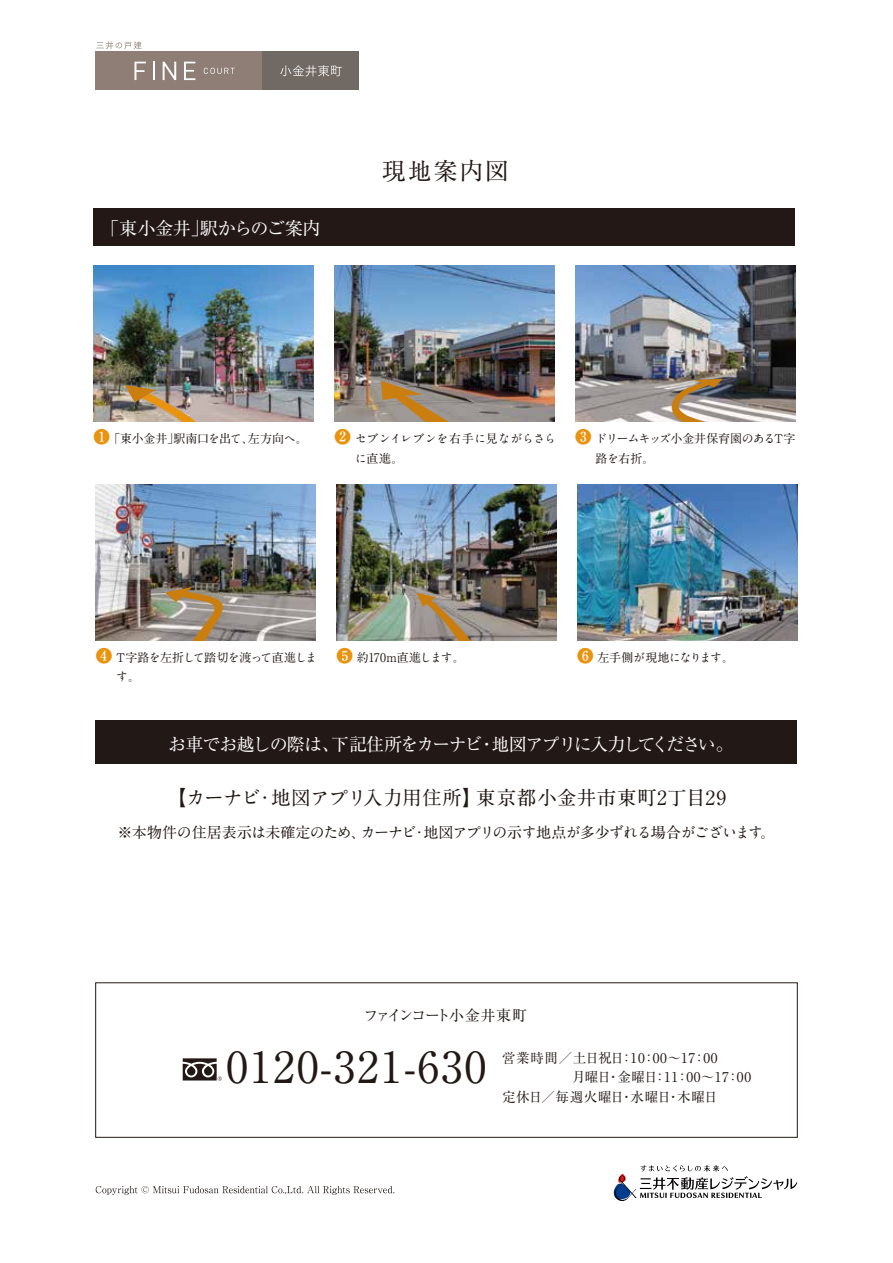
<style>
.page{position:relative;width:893px;height:1263px;background:#fff}
.page>*{position:absolute;margin:0;border:0;box-sizing:border-box;transform-origin:0 0}
.t1{font:42.75px "Ryumin Pro";letter-spacing:.05em;color:#221815}
.t2{font:24px "Ryumin Pro";letter-spacing:.075em;color:#221815}
.t3{font:700 19.5px "A1 Mincho Std";letter-spacing:.015em;color:#221815}
.t4{font:18px "Ryumin Pro";letter-spacing:-.07em;color:#fff}
.t5{font:18px "Ryumin Pro";letter-spacing:-.02em;color:#fff}
.t6{font:16.5px "Ryumin Pro";color:#e99411}
.t7{font:700 15px "A1 Mincho Std";letter-spacing:-.055em;color:#221815}
.t8{font:15px "Ryumin Pro";letter-spacing:-.13em;color:#221815}
.t9{font:13.5px/19.5px "Ryumin Pro";letter-spacing:.05em;color:#221815}
.t10{font:700 12px/19.5px "A1 Mincho Std";letter-spacing:-.05em;color:#221815}
.t11{font:700 12px "A1 Mincho Std";letter-spacing:-.03em;color:#221815}
.t12{font:700 12px/19.5px "A1 Mincho Std";letter-spacing:-.06em;color:#221815}
.t13{font:700 12px/19.5px "A1 Mincho Std";color:#221815}
.s1{font-family:"Ryumin Pro";font-weight:400;font-size:16.5px;color:#e99411}
</style>
<div class="page">
<div style="left:96px;top:721px;width:701px;height:43px;background:#221815"></div>
<img style="left:96px;top:485px;width:220px;height:155px">
<svg style="left:165px;top:587px;width:59px;height:53px;background:#a59171"></svg>
<img style="left:336px;top:485px;width:221px;height:155px">
<svg style="left:416px;top:593px;width:71px;height:47px;background:#998773"></svg>
<img style="left:577px;top:485px;width:220px;height:155px">
<div style="left:94px;top:208px;width:701px;height:37px;background:#231815"></div>
<svg style="left:96px;top:1186px;width:298px;height:9px"></svg>
<svg style="left:614px;top:1165px;width:183px;height:36px"></svg>
<svg style="left:183px;top:1058px;width:39px;height:23px"></svg>
<div style="left:96px;top:52px;width:167px;height:38px;background:#8e7e76"></div>
<svg style="left:134px;top:62px;width:12px;height:18px"></svg>
<svg style="left:153px;top:62px;width:2px;height:18px"></svg>
<svg style="left:163px;top:62px;width:13px;height:18px"></svg>
<svg style="left:184px;top:62px;width:11px;height:18px"></svg>
<svg style="left:97px;top:41px;width:45px;height:8px"></svg>
<svg style="left:204px;top:68px;width:31px;height:6px"></svg>
<div style="left:263px;top:52px;width:96px;height:38px;background:#716964"></div>
<svg style="left:280px;top:65px;width:62px;height:11px"></svg>
<img style="left:94px;top:266px;width:220px;height:155px">
<img style="left:122px;top:385px;width:80px;height:36px">
<img style="left:334px;top:266px;width:221px;height:155px">
<svg style="left:381px;top:381px;width:84px;height:40px;background:#9a8264"></svg>
<img style="left:575px;top:266px;width:220px;height:155px">
<svg style="left:671px;top:379px;width:73px;height:42px;background:#9d8f7e"></svg>
<h3 class="t5" style="left:101px;top:214px;width:221px">「東小金井」駅からのご案内</h3>
<h2 class="t2" style="left:382px;top:153px;width:129px">現地案内図</h2>
<p class="t11" style="left:94px;top:429px;width:216px"><span class="s1">❶</span>「東小金井」駅南口を出て、左方向へ。</p>
<p class="t13" style="left:355px;top:427px;width:203px">セブンイレブンを右手に見ながらさらに直進。</p>
<p class="t6" style="left:334px;top:424px;width:18px">❷</p>
<p class="t12" style="left:595px;top:427px;width:201px">ドリームキッズ小金井保育園のあるT字路を右折。</p>
<p class="t6" style="left:575px;top:424px;width:18px">❸</p>
<p class="t6" style="left:96px;top:643px;width:18px">❹</p>
<p class="t11" style="left:336px;top:648px;width:130px"><span class="s1">❺</span> 約170m直進します。</p>
<p class="t10" style="left:577px;top:646px;width:159px"><span class="s1">❻</span> 左手側が現地になります。</p>
<p class="t10" style="left:116px;top:646px;width:203px">T字路を左折して踏切を渡って直進します。</p>
<h3 class="t4" style="left:168px;top:730px;width:567px">お車でお越しの際は、下記住所をカーナビ・地図アプリに入力してください。</h3>
<h3 class="t3" style="left:167px;top:782px;width:561px">【カーナビ・地図アプリ入力用住所】東京都小金井市東町2丁目29</h3>
<p class="t7" style="left:118px;top:820px;width:659px">※本物件の住居表示は未確定のため、カーナビ・地図アプリの示す地点が多少ずれる場合がございます。</p>
<p class="t8" style="left:364px;top:1003px;width:165px">ファインコート小金井東町</p>
<h1 class="t1" style="left:226px;top:1033px;width:261px">0120-321-630</h1>
<p class="t9" style="left:502px;top:1047px;width:251px">営業時間／土日祝日：10：00～17：00<br>　　　　　月曜日・金曜日：11：00～17：00定休日／毎週火曜日・水曜日・木曜日</p>
</div>
